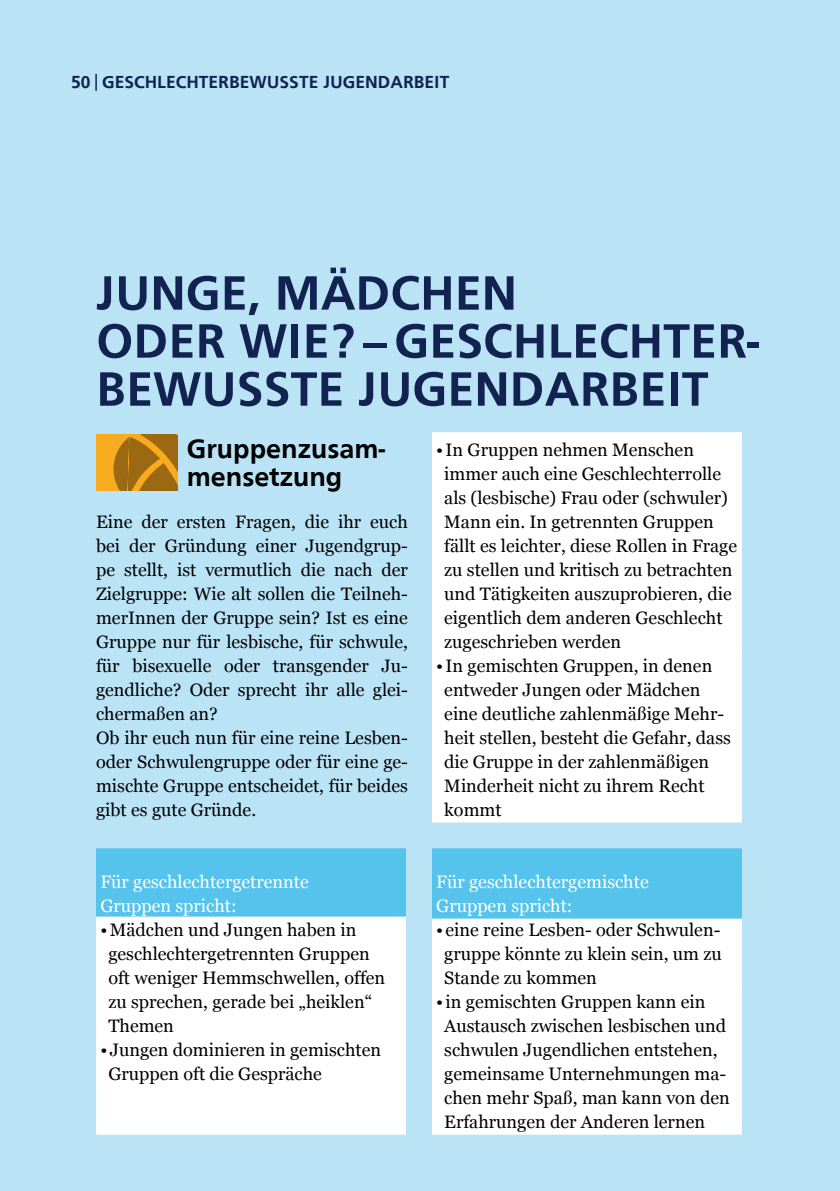
<style>
.page{position:relative;width:840px;height:1191px;background:#fff}
.page>*{position:absolute;margin:0;border:0;box-sizing:border-box;transform-origin:0 0}
.t1{font:700 50px/48px "Frugal Sans";color:#122352}
.t2{font:700 28px/28px "Frugal Sans";color:#000}
.t3{font:18px/24px "Georgia";color:#000}
.t4{font:18px/24px "Georgia";color:#fff}
.t5{font:700 18px "Frugal Sans";color:#122352}
</style>
<div class="page">
<div style="left:0;top:0;width:839px;height:1191px;background:#bae3f6"></div>
<svg style="left:95px;top:74px;width:2px;height:17px"></svg>
<div style="left:96px;top:434px;width:82px;height:57px;background:#f7ab1f"></div>
<svg style="left:113px;top:434px;width:65px;height:57px"></svg>
<div style="left:96px;top:850px;width:310px;height:66px;background:#55c3ec"></div>
<div style="left:96px;top:916px;width:310px;height:214px;background:#fff"></div>
<hr style="left:96px;top:1034px;width:310px;height:4px;background:#fff">
<hr style="left:96px;top:1130px;width:310px;height:4px;background:#fff">
<svg style="left:96px;top:848px;width:310px;height:2px"></svg>
<div style="left:432px;top:436px;width:309px;height:382px;background:#fff"></div>
<hr style="left:432px;top:432px;width:309px;height:4px;background:#fff">
<hr style="left:432px;top:650px;width:309px;height:4px;background:#fff">
<hr style="left:432px;top:818px;width:309px;height:4px;background:#fff">
<div style="left:432px;top:850px;width:309px;height:66px;background:#55c3ec"></div>
<div style="left:432px;top:918px;width:309px;height:212px;background:#fff"></div>
<hr style="left:432px;top:986px;width:309px;height:4px;background:#fff">
<hr style="left:432px;top:1130px;width:309px;height:4px;background:#fff">
<svg style="left:432px;top:848px;width:309px;height:2px"></svg>
<hr style="left:432px;top:914px;width:309px;height:4px;background:#55c3ec">
<p class="t5" style="left:71px;top:72px;width:21px">50</p>
<p class="t5" style="left:102px;top:72px;width:12px">GESC</p>
<p class="t5" style="left:145px;top:72px;width:98px">HLECHTERBEW</p>
<p class="t5" style="left:267px;top:72px;width:184px">USSTE JUGENDARBEIT</p>
<h1 class="t1" style="left:96px;top:268px;width:664px">JUNGE, MÄDCHEN<br>ODER WIE?–GESCHLECHTER-<br>BEW</h1>
<h1 class="t1" style="left:201px;top:364px;width:508px">USSTE JUGE NDARBEIT</h1>
<h2 class="t2" style="left:187px;top:434px;width:200px">GRUPPENZUSAM-<br>MENSETZUNG</h2>
<p class="t3" style="left:96px;top:510px;width:313px">Eine der ersten Fragen, die ihr euch bei der Gründung einer Jugendgrup&shy;pe stellt, ist vermutlich die nach der Zielgruppe: Wie alt sollen die Teilneh&shy;merInnen der Gruppe sein? Ist es eine Gruppe nur für lesbische, für schwule, für bisexuelle oder transgender Ju&shy;gendliche? Oder sprecht ihr alle glei&shy;chermaßen an?<br>Ob ihr euch nun für eine reine Lesben&shy;oder Schwulengruppe oder für eine ge&shy;mischte Gruppe entscheidet, für beides gibt es gute Gründe.</p>
<p class="t3" style="left:444px;top:438px;width:294px;text-indent:-8px">•In Gruppen nehmen Menschen immer auch eine Geschlechterrolle als (lesbische) Frau oder (schwuler)<br>Mann ein. In getrennten Gruppen fällt es leichter, diese Rollen in Frage zu stellen und kritisch zu betrachten und Tätigkeiten auszuprobieren, die eigentlich dem anderen Geschlecht zugeschrieben werden</p>
<p class="t3" style="left:444px;top:654px;width:288px;text-indent:-8px">•In gemischten Gruppen, in denen entweder Jungen oder Mädchen eine deutliche zahlenmäßige Mehr&shy;heit stellen, besteht die Gefahr, dass die Gruppe in der zahlenmäßigen<br>Minderheit nicht zu ihrem Recht kommt</p>
<p class="t4" style="left:100px;top:870px;width:210px">Für geschlechtergetrennte<br>Gruppen spricht:</p>
<p class="t3" style="left:108px;top:918px;width:278px;text-indent:-8px">•Mädchen und Jungen haben in geschlechtergetrennten Gruppen oft weniger Hemmschwellen, offen zu sprechen, gerade bei „heiklen“<br>Themen</p>
<p class="t3" style="left:108px;top:1038px;width:274px;text-indent:-8px">•Jungen dominieren in gemischten<br>Gruppen oft die Gespräche</p>
<p class="t4" style="left:436px;top:870px;width:214px">Für geschlechtergemischte<br>Gruppen spricht:</p>
<p class="t3" style="left:444px;top:918px;width:279px;text-align:justify;text-indent:-8px">• eine reine Lesben- oder Schwulen&shy;gruppe könnte zu klein sein, um zu Stande zu kommen</p>
<p class="t3" style="left:444px;top:990px;width:287px;text-indent:-8px">•in gemischten Gruppen kann ein<br>Austausch zwischen lesbischen und schwulen Jugendlichen entstehen, gemeinsame Unternehmungen ma&shy;chen mehr Spaß, man kann von den<br>Erfahrungen der Anderen lernen</p>
</div>
